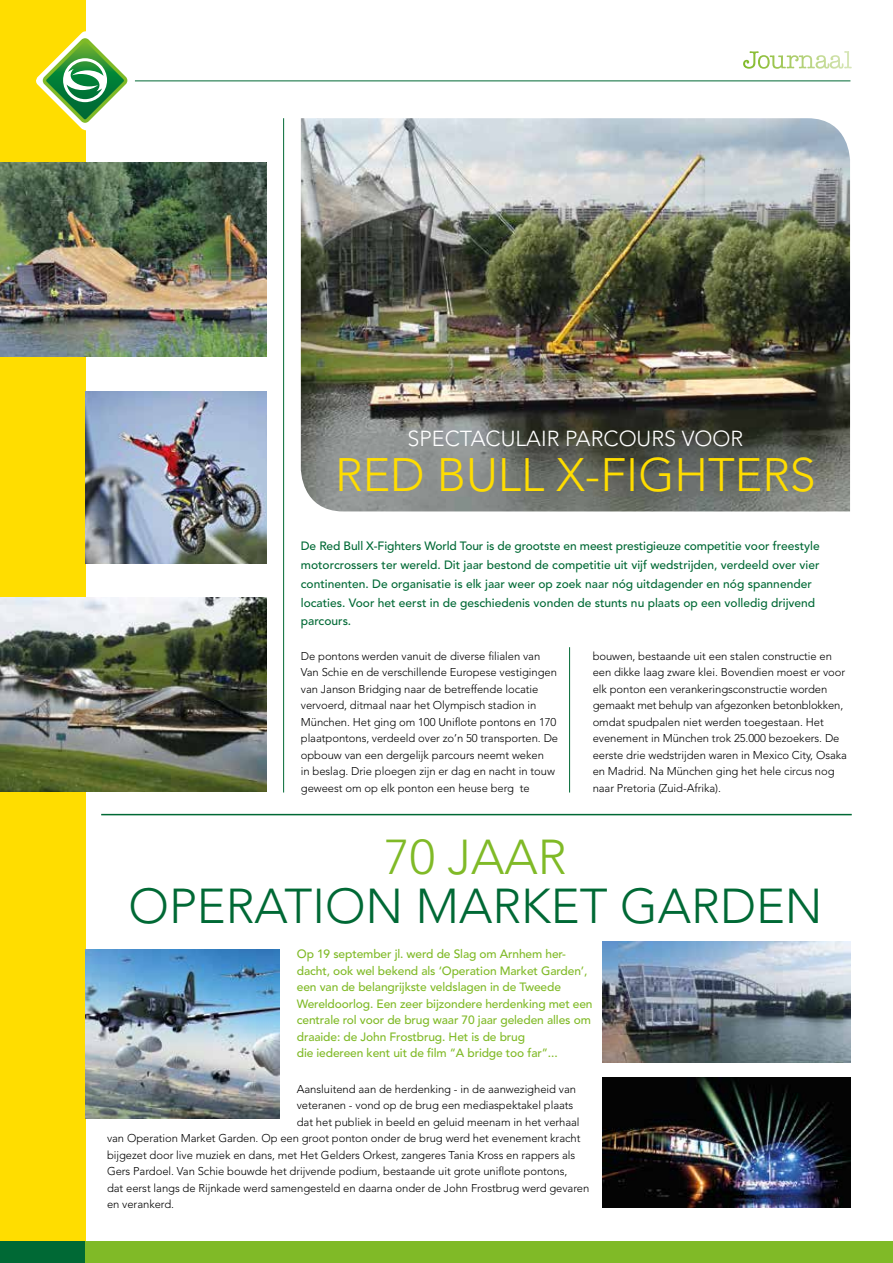
<style>
.page{position:relative;width:893px;height:1263px;background:#fff}
.page>*{position:absolute;margin:0;border:0;box-sizing:border-box;transform-origin:0 0}
.t1{font:300 48.6px "Avenir";color:#006935}
.t2{font:300 48.6px "Avenir";color:#80ba27}
.t3{font:300 46.5px "Avenir";color:#fd0}
.t4{font:300 21.6px "Avenir";color:#fff}
.t5{font:500 12px/18.8px "Avenir";color:#006935}
.t6{font:500 12px/16.5px "Avenir";letter-spacing:-.01em;color:#80ba27}
.t7{font:300 11.25px/16.5px "Avenir";letter-spacing:-.005em;color:#000}
</style>
<div class="page">
<div style="left:0;top:0;width:85px;height:1263px;background:#fd0"></div>
<div style="left:0;top:1242px;width:85px;height:21px;background:#006935"></div>
<svg style="left:36px;top:29px;width:101px;height:103px"></svg>
<hr style="left:135px;top:81px;width:715px;height:1px;background:#006935">
<div style="left:85px;top:1242px;width:808px;height:21px;background:#80ba27"></div>
<svg style="left:743px;top:51px;width:109px;height:18px"></svg>
<hr style="left:283px;top:118px;width:1px;height:674px;background:#006935">
<hr style="left:569px;top:647px;width:1px;height:145px;background:#006935">
<img style="left:301px;top:118px;width:549px;height:393px">
<img style="left:85px;top:949px;width:195px;height:170px">
<img style="left:603px;top:942px;width:247px;height:120px">
<img style="left:603px;top:1078px;width:247px;height:130px">
<hr style="left:101px;top:814px;width:751px;height:1px;background:#006935">
<img style="left:0;top:163px;width:266px;height:194px">
<img style="left:0;top:598px;width:266px;height:194px">
<img style="left:85px;top:391px;width:181px;height:173px">
<h3 class="t4" style="left:407px;top:426px;width:337px">SPECTACULAIR PARCOURS VOOR</h3>
<h2 class="t3" style="left:335px;top:447px;width:482px">RED BULL X-FIGHTERS</h2>
<p class="t5" style="left:301px;top:537px;width:520px">De Red Bull X-Fighters World Tour is de grootste en meest prestigieuze competitie voor freestyle motorcrossers ter wereld. Dit jaar bestond de competitie uit vijf wedstrijden, verdeeld over vier continenten. De organisatie is elk jaar weer op zoek naar nóg uitdagender en nóg spannender locaties. Voor het eerst in de geschiedenis vonden de stunts nu plaats op een volledig drijvend parcours.</p>
<p class="t7" style="left:301px;top:647px;width:259px">De pontons werden vanuit de diverse filialen van Van Schie en de verschillende Europese vestigingen van Janson Bridging naar de betreffende locatie vervoerd, ditmaal naar het Olympisch stadion in München. Het ging om 100 Uniflote pontons en 170 plaatpontons, verdeeld over zo’n 50 transporten. De opbouw van een dergelijk parcours neemt weken<br>in beslag. Drie ploegen zijn er dag en nacht in touw geweest om op elk ponton een heuse berg te</p>
<p class="t7" style="left:593px;top:647px;width:256px">bouwen, bestaande uit een stalen constructie en een dikke laag zware klei. Bovendien moest er voor elk ponton een verankeringsconstructie worden gemaakt met behulp van afgezonken betonblokken, omdat spudpalen niet werden toegestaan. Het evenement in München trok 25.000 bezoekers. De eerste drie wedstrijden waren in Mexico City, Osaka en Madrid. Na München ging het hele circus nog naar Pretoria (Zuid-Afrika).</p>
<h1 class="t2" style="left:385px;top:829px;width:183px">70 JAAR</h1>
<h1 class="t1" style="left:129px;top:878px;width:696px">OPERATION MARKET GARDEN</h1>
<p class="t6" style="left:297px;top:946px;width:297px">Op 19 september jl. werd de Slag om Arnhem her&shy;dacht, ook wel bekend als ‘Operation Market Garden’, een van de belangrijkste veldslagen in de Tweede Wereldoorlog. Een zeer bijzondere herdenking met een centrale rol voor de brug waar 70 jaar geleden alles om draaide: de John Frostbrug. Het is de brug<br>die iedereen kent uit de film “A bridge too far”...</p>
<p class="t7" style="left:297px;top:1080px;width:281px">Aansluitend aan de herdenking - in de aanwezigheid van</p>
<p class="t7" style="left:297px;top:1097px;width:278px">veteranen - vond op de brug een mediaspektakel plaats</p>
<p class="t7" style="left:297px;top:1113px;width:284px">dat het publiek in beeld en geluid meenam in het verhaal</p>
<p class="t7" style="left:107px;top:1130px;width:475px">van Operation Market Garden. Op een groot ponton onder de brug werd het evenement kracht</p>
<p class="t7" style="left:107px;top:1146px;width:470px">bijgezet door live muziek en dans, met Het Gelders Orkest, zangeres Tania Kross en rappers als</p>
<p class="t7" style="left:107px;top:1163px;width:462px">Gers Pardoel. Van Schie bouwde het drijvende podium, bestaande uit grote uniflote pontons,</p>
<p class="t7" style="left:107px;top:1179px;width:484px">dat eerst langs de Rijnkade werd samengesteld en daarna onder de John Frostbrug werd gevaren</p>
<p class="t7" style="left:107px;top:1196px;width:69px">en verankerd.</p>
</div>
